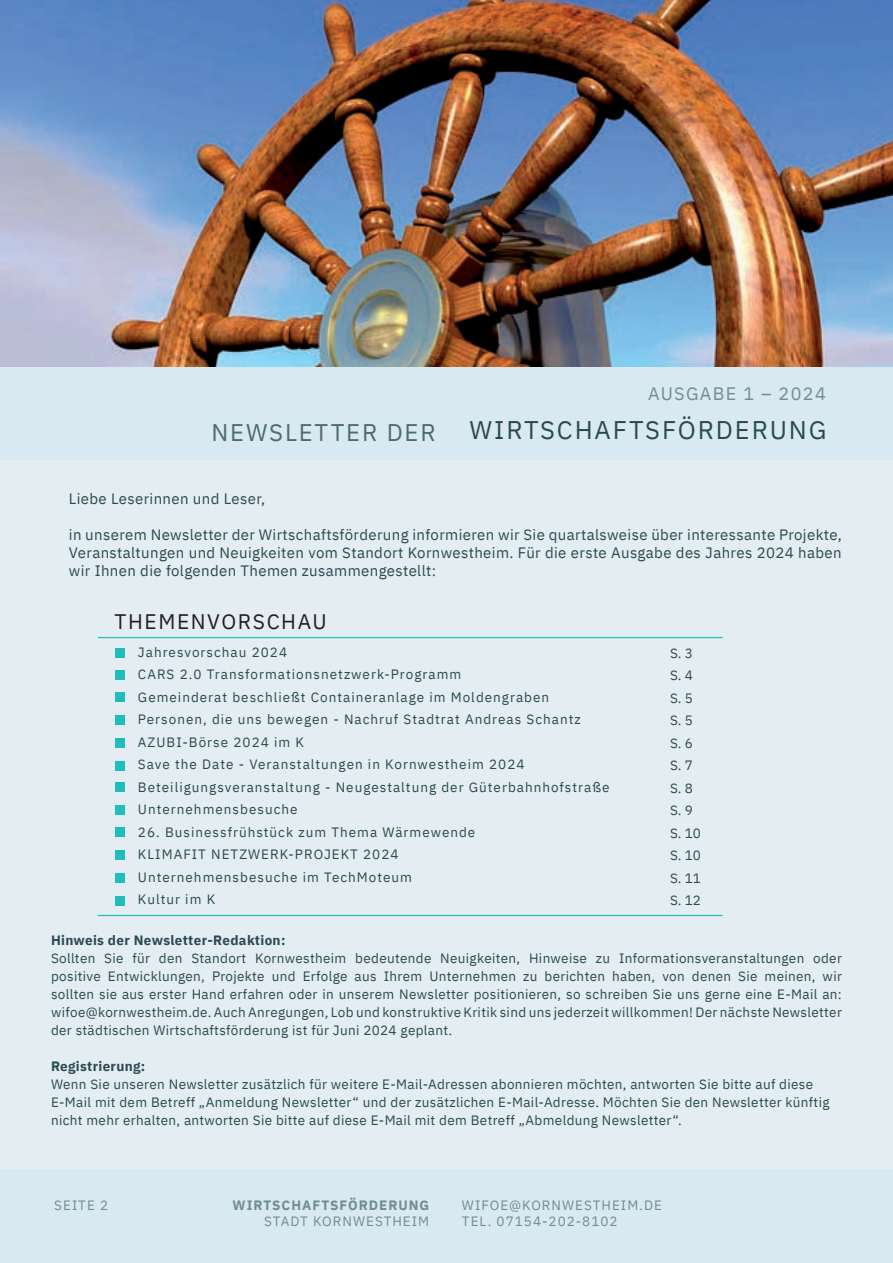
<style>
.page{position:relative;width:893px;height:1263px;background:#fff}
.page>*{position:absolute;margin:0;border:0;box-sizing:border-box;transform-origin:0 0}
.t1{font:25.5px "IBM Plex Sans";letter-spacing:.075em;color:#294a51}
.t2{font:24px "IBM Plex Sans";letter-spacing:.075em;color:#4d6b73}
.t3{font:21px "IBM Plex Sans";letter-spacing:.075em;color:#231f20}
.t4{font:18px "IBM Plex Sans";letter-spacing:.075em;color:#718c92}
.t5{font:15px/18px "IBM Plex Sans";letter-spacing:.025em;color:#294a51;text-align:justify}
.t6{font:13.5px/22.5px "IBM Plex Sans";letter-spacing:.07em;color:#294a51}
.t7{font:13.5px/18px "IBM Plex Sans";letter-spacing:.025em;color:#294a51}
.t8{font:13.5px/16.2px "IBM Plex Sans";letter-spacing:.075em;color:#718c92}
.t9{font:700 13.5px "IBM Plex Sans";letter-spacing:.025em;color:#294a51}
.t10{font:700 13.5px "IBM Plex Sans";letter-spacing:.075em;color:#718c92}
</style>
<div class="page">
<div style="left:0;top:460px;width:893px;height:709px;background:#e4edf2"></div>
<div style="left:0;top:1169px;width:893px;height:93px;background:#d8e9f1"></div>
<div style="left:0;top:367px;width:893px;height:93px;background:#d8e9f1"></div>
<hr style="left:98px;top:637px;width:625px;height:1px;background:#21bdbd">
<div style="left:115px;top:648px;width:9px;height:9px;background:#21bdbd"></div>
<img style="left:0;top:0;width:893px;height:367px">
<hr style="left:98px;top:915px;width:625px;height:1px;background:#21bdbd">
<div style="left:115px;top:692px;width:9px;height:10px;background:#21bdbd"></div>
<div style="left:115px;top:670px;width:9px;height:9px;background:#21bdbd"></div>
<div style="left:115px;top:738px;width:9px;height:10px;background:#21bdbd"></div>
<div style="left:115px;top:715px;width:9px;height:10px;background:#21bdbd"></div>
<div style="left:115px;top:782px;width:9px;height:10px;background:#21bdbd"></div>
<div style="left:115px;top:761px;width:9px;height:10px;background:#21bdbd"></div>
<div style="left:115px;top:805px;width:9px;height:10px;background:#21bdbd"></div>
<div style="left:115px;top:827px;width:9px;height:9px;background:#21bdbd"></div>
<div style="left:115px;top:850px;width:9px;height:9px;background:#21bdbd"></div>
<div style="left:115px;top:873px;width:9px;height:9px;background:#21bdbd"></div>
<div style="left:115px;top:896px;width:9px;height:10px;background:#21bdbd"></div>
<h2 class="t2" style="left:212px;top:415px;width:226px">NEWSLETTER DER</h2>
<h3 class="t4" style="left:648px;top:380px;width:179px">AUSGABE 1 – 2024</h3>
<h1 class="t1" style="left:470px;top:410px;width:358px">WIRTSCHAFTSFÖRDERUNG</h1>
<p class="t5" style="left:69px;top:489px;width:198px">Liebe Leserinnen und Leser,</p>
<p class="t5" style="left:69px;top:525px;width:774px">in unserem Newsletter der Wirtschaftsförderung informieren wir Sie quartalsweise über interessante Projekte, Veranstaltungen und Neuigkeiten vom Standort Kornwestheim. Für die erste Ausgabe des Jahres 2024 haben wir Ihnen die folgenden Themen zusammengestellt:</p>
<h3 class="t3" style="left:115px;top:605px;width:214px">THEMENVORSCHAU</h3>
<p class="t6" style="left:138px;top:639px;width:473px">Jahresvorschau 2024<br>CARS 2.0 Transformationsnetzwerk-Programm<br>Gemeinderat beschließt Containeranlage im Moldengraben Personen, die uns bewegen - Nachruf Stadtrat Andreas Schantz AZUBI-Börse 2024 im K<br>Save the Date - Veranstaltungen in Kornwestheim 2024<br>Beteiligungsveranstaltung - Neugestaltung der Güterbahnhofstraße Unternehmensbesuche</p>
<p class="t6" style="left:138px;top:819px;width:339px">26. Businessfrühstück zum Thema Wärmewende<br>KLIMAFIT NETZWERK-PROJEKT 2024<br>Unternehmensbesuche im TechMoteum<br>Kultur im K</p>
<p class="t6" style="left:670px;top:641px;width:32px">S. 3<br>S. 4<br>S. 5<br>S. 5<br>S. 6<br>S. 7<br>S. 8<br>S. 9<br>S. 10<br>S. 10<br>S. 11<br>S. 12</p>
<p class="t9" style="left:51px;top:930px;width:236px">Hinweis der Newsletter-Redaktion:</p>
<p class="t6" style="left:51px;top:948px;width:792px;line-height:18px;text-align:justify">Sollten Sie für den Standort Kornwestheim bedeutende Neuigkeiten, Hinweise zu Informationsveranstaltungen oder positive Entwicklungen, Projekte und Erfolge aus Ihrem Unternehmen zu berichten haben, von denen Sie meinen, wir sollten sie aus erster Hand erfahren oder in unserem Newsletter positionieren, so schreiben Sie uns gerne eine E-Mail an: wifoe@kornwestheim.de. Auch Anregungen, Lob und konstruktive Kritik sind uns jederzeit willkommen! Der nächste Newsletter der städtischen Wirtschaftsförderung ist für Juni 2024 geplant.</p>
<p class="t9" style="left:51px;top:1056px;width:96px">Registrierung:</p>
<p class="t7" style="left:51px;top:1074px;width:780px">Wenn Sie unseren Newsletter zusätzlich für weitere E-Mail-Adressen abonnieren möchten, antworten Sie bitte auf diese<br>E-Mail mit dem Betreff „Anmeldung Newsletter“ und der zusätzlichen E-Mail-Adresse. Möchten Sie den Newsletter künftig nicht mehr erhalten, antworten Sie bitte auf diese E-Mail mit dem Betreff „Abmeldung Newsletter“.</p>
<p class="t8" style="left:54px;top:1196px;width:55px">SEITE 2</p>
<p class="t10" style="left:233px;top:1194px;width:198px">WIRTSCHAFTSFÖRDERUNG</p>
<p class="t8" style="left:264px;top:1212px;width:167px">STADT KORNWESTHEIM</p>
<p class="t8" style="left:462px;top:1195px;width:201px">WIFOE@KORNWESTHEIM.DE<br>TEL. 07154-202-8102</p>
</div>
